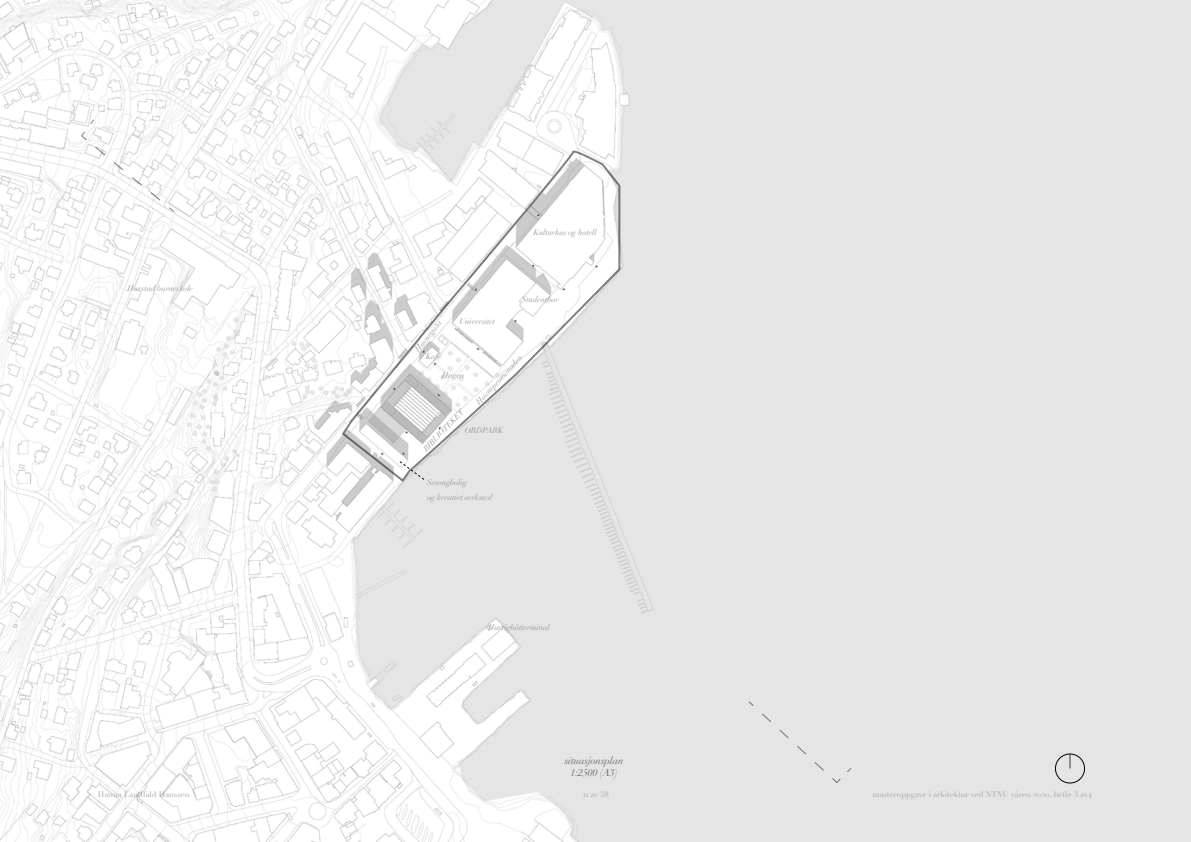
<style>
.page{position:relative;width:1191px;height:842px;background:#fff}
.page>*{position:absolute;margin:0;border:0;box-sizing:border-box;transform-origin:0 0}
.t1{font:italic 10px/12px "Didot";color:#636466;text-align:center}
.t2{font:italic 8px/14.7px "Didot";color:#939598}
.t3{font:8px "Didot";color:#a7a9ac}
</style>
<div class="page">
<img style="left:0;top:0;width:1191px;height:842px">
<div style="left:1055px;top:754px;width:29px;height:29px;border:1px solid #000;border-radius:50%"></div>
<svg style="left:1069px;top:754px;width:1px;height:14px"></svg>
<svg style="left:341px;top:150px;width:280px;height:333px"></svg>
<svg style="left:399px;top:461px;width:25px;height:19px"></svg>
<div style="left:747px;top:700px;width:105px;height:84px;background:#e5e5e5"></div>
<svg style="left:80px;top:118px;width:95px;height:95px"></svg>
<p class="t2" style="left:128px;top:281px;width:67px">Harstad barneskole</p>
<p class="t2" style="left:533px;top:225px;width:65px">Kulturhus og hotell</p>
<p class="t2" style="left:522px;top:292px;width:39px">Studentbar</p>
<p class="t2" style="left:459px;top:314px;width:37px">Universitet</p>
<p class="t2" style="left:411px;top:346px;width:39px;rotate:-51deg">Havnegata</p>
<p class="t2" style="left:426px;top:349px;width:18px">Kafé</p>
<p class="t2" style="left:442px;top:367px;width:24px">Hagen</p>
<p class="t2" style="left:472px;top:398px;width:65px;rotate:-47deg">Havnepromenaden</p>
<p class="t2" style="left:419px;top:445px;width:57px;rotate:-47deg">BIBLIOTEKET</p>
<p class="t2" style="left:465px;top:423px;width:40px">ORDPARK</p>
<p class="t2" style="left:427px;top:475px;width:66px">Sesongbolig<br>og kreativt verksted</p>
<p class="t2" style="left:488px;top:620px;width:63px">Hurtigbåtterminal</p>
<p class="t1" style="left:565px;top:754px;width:60px">situasjonsplan<br>1:2500 (A3)</p>
<p class="t3" style="left:98px;top:789px;width:93px">Hanna Landfald Hanssen</p>
<p class="t3" style="left:583px;top:789px;width:27px">11 av 58</p>
<p class="t3" style="left:872px;top:789px;width:220px">masteroppgave i arkitektur ved NTNU våren 2020, hefte 3 av4</p>
</div>
